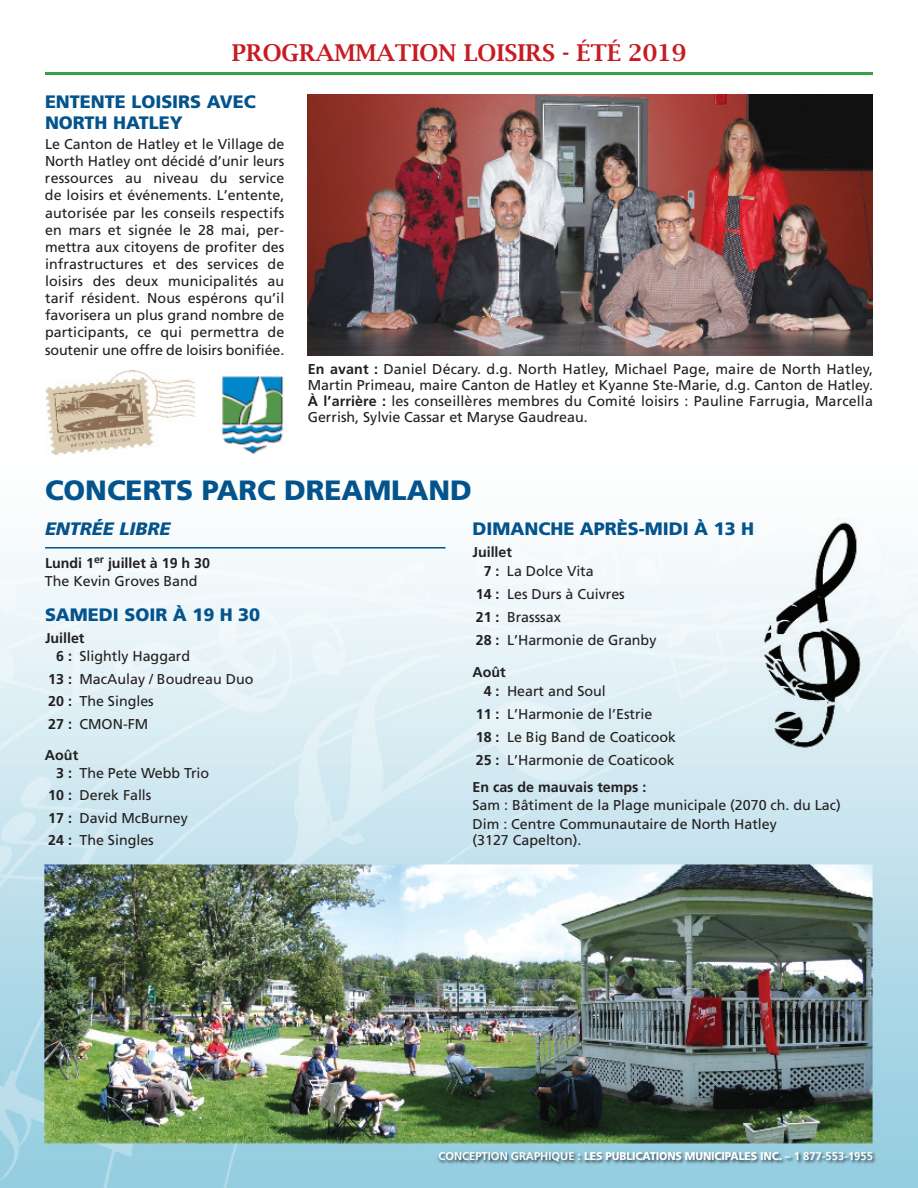
<style>
.page{position:relative;width:918px;height:1188px;background:#fff}
.page>*{position:absolute;margin:0;border:0;box-sizing:border-box;transform-origin:0 0}
.t1{font:900 27.9px "Frutiger";color:#03538c}
.t2{font:600 23.25px "Lucida Bright";color:#c71c22}
.t3{font:900 18px/20.9px "Frutiger";color:#03538c}
.t4{font:italic 900 18px "Frutiger";color:#03538c}
.t5{font:14.25px/17.1px "Frutiger";color:#231f20}
.t6{font:700 14.25px/18px "Frutiger";color:#231f20}
.t7{font:700 11.25px "Frutiger";color:#fff}
.s1{font-weight:700}
.s2{font-weight:400}
.s3{font-weight:900}
</style>
<div class="page">
<img style="left:0;top:94px;width:918px;height:1094px">
<hr style="left:45px;top:72px;width:828px;height:3px;background:#37a143">
<img style="left:308px;top:94px;width:565px;height:261px">
<hr style="left:45px;top:547px;width:401px;height:2px;background:#03538c">
<img style="left:45px;top:370px;width:149px;height:84px">
<img style="left:220px;top:373px;width:69px;height:83px">
<img style="left:424px;top:1145px;width:461px;height:35px">
<h2 class="t2" style="left:232px;top:38px;width:456px">PROGRAMMATION LOISIRS - ÉTÉ 2019</h2>
<p class="t3" style="left:45px;top:93px;width:212px">ENTENTE LOISIRS AVEC<br>NORTH HATLEY</p>
<p class="t5" style="left:45px;top:137px;width:241px;text-align:justify">Le Canton de Hatley et le Village de North Hatley ont décidé d’unir leurs ressources au niveau du service de loisirs et événements. L’entente, autorisée par les conseils respectifs en mars et signée le 28 mai, per&shy;mettra aux citoyens de profiter des infrastructures et des services de loisirs des deux municipalités au tarif résident. Nous espérons qu’il favorisera un plus grand nombre de participants, ce qui permettra de soutenir une offre de loisirs bonifiée.</p>
<p class="t5" style="left:308px;top:363px;width:567px;line-height:15.8px;text-align:justify"><span class="s1">En avant :</span> Daniel Décary. d.g. North Hatley, Michael Page, maire de North Hatley, Martin Primeau, maire Canton de Hatley et Kyanne Ste-Marie, d.g. Canton de Hatley.<br><span class="s1">À l’arrière :</span> les conseillères membres du Comité loisirs : Pauline Farrugia, Marcella Gerrish, Sylvie Cassar et Maryse Gaudreau.</p>
<h1 class="t1" style="left:45px;top:479px;width:428px">CONCERTS PARC DREAMLAND</h1>
<p class="t4" style="left:45px;top:521px;width:127px">ENTRÉE LIBRE</p>
<p class="t6" style="left:45px;top:555px;width:167px">Lundi 1<sup>er</sup> juillet à 19 h 30<br><span class="s2">The Kevin Groves Band</span></p>
<p class="t3" style="left:45px;top:605px;width:217px">SAMEDI SOIR À 19 H 30</p>
<p class="t5" style="left:56px;top:631px;width:136px;line-height:17.5px;text-indent:-11px"><span class="s1">Juillet<br>6 :</span> Slightly Haggard</p>
<p class="t5" style="left:48px;top:668px;width:207px;line-height:22.5px"><span class="s1">13 :</span> MacAulay / Boudreau Duo<br><span class="s1">20 :</span> The Singles<br><span class="s1">27 :</span> CMON-FM</p>
<p class="t5" style="left:56px;top:748px;width:155px;line-height:17.5px;text-indent:-11px"><span class="s1">Août<br>3 :</span> The Pete Webb Trio</p>
<p class="t5" style="left:48px;top:785px;width:141px;line-height:22.5px"><span class="s1">10 :</span> Derek Falls<br><span class="s1">17 :</span> David McBurney<br><span class="s1">24 :</span> The Singles</p>
<p class="t3" style="left:472px;top:519px;width:283px">DIMANCHE APRÈS-MIDI À 13 H</p>
<p class="t5" style="left:484px;top:544px;width:112px;line-height:18.6px;text-indent:-11px"><span class="s1">Juillet<br>7 :</span> La Dolce Vita</p>
<p class="t5" style="left:476px;top:583px;width:182px;line-height:23.1px"><span class="s1">14 :</span> Les Durs à Cuivres<br><span class="s1">21 :</span> Brasssax<br><span class="s1">28 :</span> L’Harmonie de Granby</p>
<p class="t5" style="left:484px;top:664px;width:124px;line-height:18.6px;text-indent:-11px"><span class="s1">Août<br>4 :</span> Heart and Soul</p>
<p class="t5" style="left:476px;top:703px;width:202px;line-height:23.1px"><span class="s1">11 :</span> L’Harmonie de l’Estrie<br><span class="s1">18 :</span> Le Big Band de Coaticook<br><span class="s1">25 :</span> L’Harmonie de Coaticook</p>
<p class="t6" style="left:473px;top:779px;width:175px">En cas de mauvais temps :</p>
<p class="t5" style="left:473px;top:797px;width:370px;line-height:18.6px">Sam : Bâtiment de la Plage municipale (2070 ch. du Lac)<br>Dim : Centre Communautaire de North Hatley</p>
<p class="t5" style="left:473px;top:833px;width:111px">(3127 Capelton).</p>
<p class="t7" style="left:439px;top:1152px;width:436px">CONCEPTION GRAPHIQUE : <span class="s3">LES PUBLICATIONS MUNICIPALES INC.</span> – 1 877-553-1955</p>
</div>
